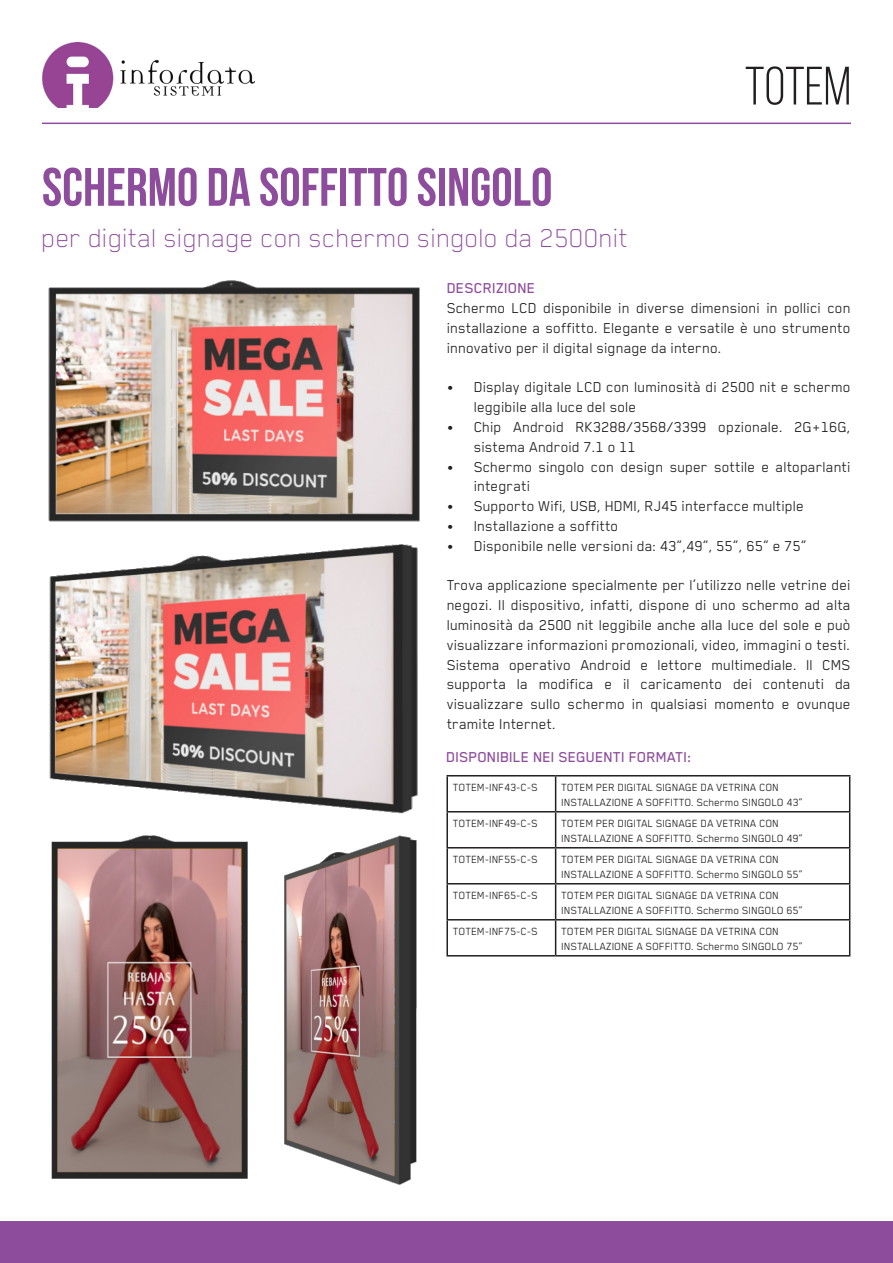
<style>
.page{position:relative;width:893px;height:1263px;background:#fff}
.page>*{position:absolute;margin:0;border:0;box-sizing:border-box;transform-origin:0 0}
.Заголовок_4__Система{font:54px "Bebas Neue";color:#8e4c9d}
.Заголовок_4__Система-2{font:54px "Bebas Neue";color:#231f20}
.Заголовок_4__Система-3{font:100 30px "Blender Pro";color:#8e4c9d}
.t1{font:16.5px/19.8px "Blender Pro";color:#231f20;text-align:justify}
.t2{font:500 16.5px "Blender Pro";color:#8e4c9d}
.t3{font:12px/14.4px "Blender Pro";color:#231f20}
</style>
<div class="page">
<div style="left:0;top:1221px;width:893px;height:42px;background:#8e4c9d"></div>
<hr style="left:42px;top:123px;width:809px;height:1px;background:#8e4c9d">
<img style="left:43px;top:43px;width:212px;height:64px">
<hr style="left:446px;top:775px;width:110px;height:1px;background:#231f20">
<hr style="left:446px;top:776px;width:2px;height:35px;background:#231f20">
<hr style="left:556px;top:775px;width:294px;height:1px;background:#231f20">
<hr style="left:555px;top:776px;width:1px;height:35px;background:#231f20">
<hr style="left:849px;top:776px;width:1px;height:35px;background:#231f20">
<hr style="left:446px;top:811px;width:110px;height:1px;background:#231f20">
<hr style="left:446px;top:812px;width:2px;height:35px;background:#231f20">
<hr style="left:556px;top:811px;width:294px;height:1px;background:#231f20">
<hr style="left:555px;top:812px;width:1px;height:35px;background:#231f20">
<hr style="left:849px;top:812px;width:1px;height:35px;background:#231f20">
<hr style="left:446px;top:847px;width:110px;height:1px;background:#231f20">
<hr style="left:446px;top:848px;width:2px;height:35px;background:#231f20">
<hr style="left:556px;top:847px;width:294px;height:1px;background:#231f20">
<hr style="left:555px;top:848px;width:1px;height:35px;background:#231f20">
<hr style="left:849px;top:848px;width:1px;height:35px;background:#231f20">
<hr style="left:446px;top:883px;width:110px;height:1px;background:#231f20">
<hr style="left:446px;top:884px;width:2px;height:35px;background:#231f20">
<hr style="left:556px;top:883px;width:294px;height:1px;background:#231f20">
<hr style="left:555px;top:884px;width:1px;height:35px;background:#231f20">
<hr style="left:849px;top:884px;width:1px;height:35px;background:#231f20">
<hr style="left:446px;top:919px;width:110px;height:1px;background:#231f20">
<hr style="left:446px;top:920px;width:2px;height:35px;background:#231f20">
<hr style="left:556px;top:919px;width:294px;height:1px;background:#231f20">
<hr style="left:555px;top:920px;width:1px;height:35px;background:#231f20">
<hr style="left:849px;top:920px;width:1px;height:35px;background:#231f20">
<hr style="left:446px;top:955px;width:110px;height:1px;background:#231f20">
<hr style="left:556px;top:955px;width:294px;height:1px;background:#231f20">
<img style="left:48px;top:280px;width:372px;height:242px">
<img style="left:49px;top:544px;width:369px;height:270px">
<img style="left:51px;top:835px;width:197px;height:344px">
<img style="left:284px;top:835px;width:133px;height:350px">
<p class="Заголовок_4__Система" style="left:42px;top:157px;width:512px">SCHERMO DA SOFFITTO SINGOLO</p>
<p class="Заголовок_4__Система-3" style="left:42px;top:222px;width:588px">per digital signage con schermo singolo da 2500nit</p>
<p class="Заголовок_4__Система-2" style="left:745px;top:57px;width:108px">TOTEM</p>
<p class="t2" style="left:447px;top:279px;width:90px">DESCRIZIONE</p>
<p class="t1" style="left:447px;top:298px;width:405px">Schermo LCD disponibile in diverse dimensioni in pollici con installazione a soffitto. Elegante e versatile è uno strumento innovativo per il digital signage da interno.</p>
<p class="t1" style="left:474px;top:377px;width:378px;text-indent:-27px">• Display digitale LCD con luminosità di 2500 nit e schermo leggibile alla luce del sole</p>
<p class="t1" style="left:474px;top:416px;width:378px;text-indent:-27px">• Chip Android RK3288/3568/3399 opzionale. 2G+16G, sistema Android 7.1 o 11</p>
<p class="t1" style="left:474px;top:456px;width:378px;text-indent:-27px">• Schermo singolo con design super sottile e altoparlanti integrati</p>
<p class="t1" style="left:447px;top:496px;width:359px">• Supporto Wifi, USB, HDMI, RJ45 interfacce multiple</p>
<p class="t1" style="left:447px;top:515px;width:173px">• Installazione a soffitto</p>
<p class="t1" style="left:447px;top:535px;width:362px">• Disponibile nelle versioni da: 43”,49”, 55”, 65” e 75”</p>
<p class="t1" style="left:447px;top:575px;width:405px">Trova applicazione specialmente per l’utilizzo nelle vetrine dei negozi. Il dispositivo, infatti, dispone di uno schermo ad alta luminosità da 2500 nit leggibile anche alla luce del sole e può visualizzare informazioni promozionali, video, immagini o testi.</p>
<p class="t1" style="left:447px;top:654px;width:405px">Sistema operativo Android e lettore multimediale. Il CMS supporta la modifica e il caricamento dei contenuti da visualizzare sullo schermo in qualsiasi momento e ovunque tramite Internet.</p>
<p class="t2" style="left:446px;top:748px;width:247px">DISPONIBILE NEI SEGUENTI FORMATI:</p>
<p class="t3" style="left:453px;top:780px;width:86px">TOTEM-INF43-C-S</p>
<p class="t3" style="left:562px;top:780px;width:243px">TOTEM PER DIGITAL SIGNAGE DA VETRINA CON<br>INSTALLAZIONE A SOFFITTO. Schermo SINGOLO 43”</p>
<p class="t3" style="left:453px;top:816px;width:86px">TOTEM-INF49-C-S</p>
<p class="t3" style="left:562px;top:816px;width:243px">TOTEM PER DIGITAL SIGNAGE DA VETRINA CON<br>INSTALLAZIONE A SOFFITTO. Schermo SINGOLO 49”</p>
<p class="t3" style="left:453px;top:852px;width:86px">TOTEM-INF55-C-S</p>
<p class="t3" style="left:562px;top:852px;width:243px">TOTEM PER DIGITAL SIGNAGE DA VETRINA CON<br>INSTALLAZIONE A SOFFITTO. Schermo SINGOLO 55”</p>
<p class="t3" style="left:453px;top:888px;width:86px">TOTEM-INF65-C-S</p>
<p class="t3" style="left:562px;top:888px;width:243px">TOTEM PER DIGITAL SIGNAGE DA VETRINA CON<br>INSTALLAZIONE A SOFFITTO. Schermo SINGOLO 65”</p>
<p class="t3" style="left:453px;top:924px;width:86px">TOTEM-INF75-C-S</p>
<p class="t3" style="left:562px;top:924px;width:243px">TOTEM PER DIGITAL SIGNAGE DA VETRINA CON<br>INSTALLAZIONE A SOFFITTO. Schermo SINGOLO 75”</p>
</div>
